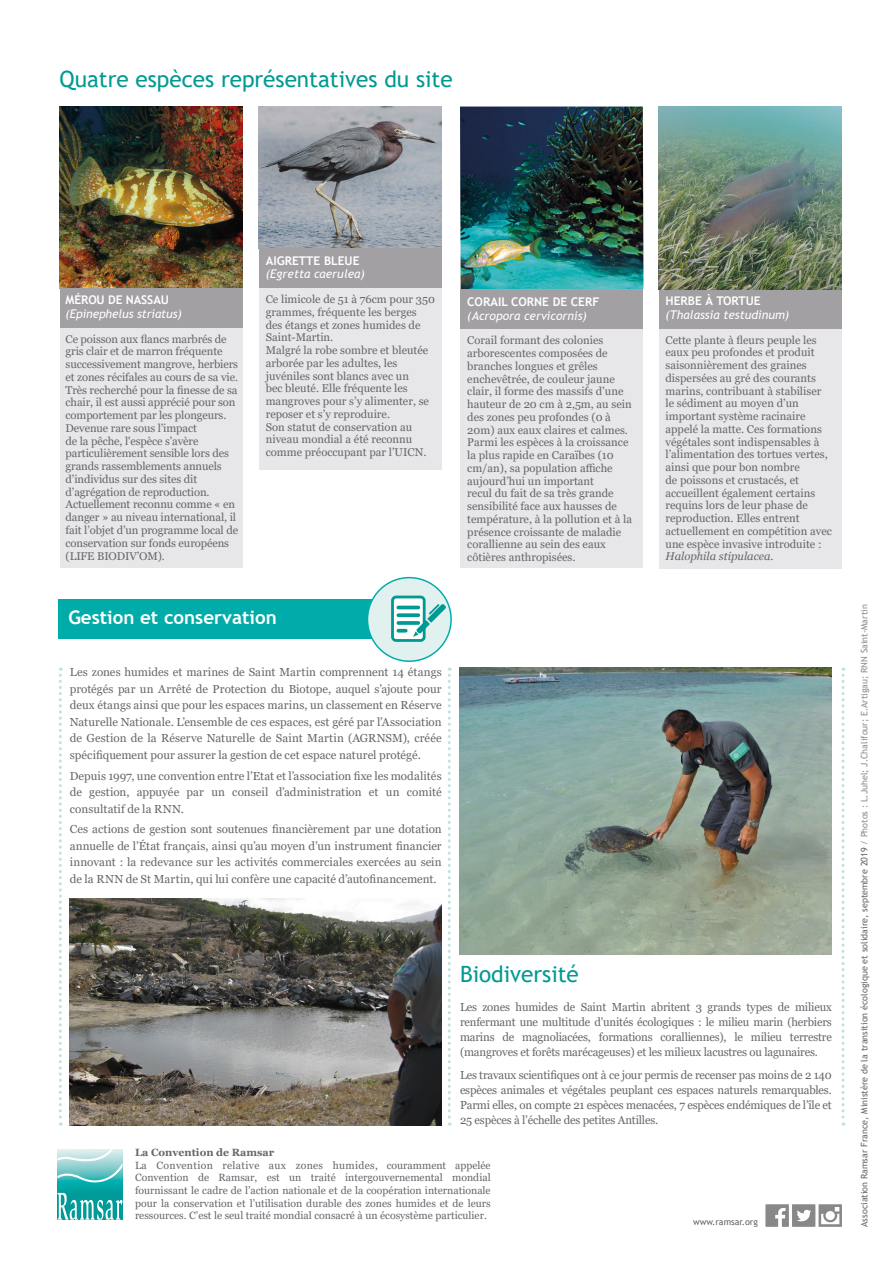
<style>
.page{position:relative;width:893px;height:1263px;background:#fff}
.page>*{position:absolute;margin:0;border:0;box-sizing:border-box;transform-origin:0 0}
.t1{font:22.5px "Trebuchet MS";color:#009a93}
.t2{font:700 18.75px "Trebuchet MS";color:#fff}
.t3{font:italic 12px/13.5px "Trebuchet MS";color:#fff}
.t4{font:700 12px "Trebuchet MS";color:#fff}
.t5{font:11.7px/16.5px "Georgia";letter-spacing:-.01em;color:#65676b;text-align:justify}
.t6{font:11.25px/12.8px "Georgia";color:#65676b}
.t7{font:10.5px/12.6px "Georgia";color:#65676b;text-align:justify}
.t8{font:700 10.5px "Georgia";color:#65676b}
.t9{font:9px "Trebuchet MS";color:#65676b}
.s1{font-weight:700;font-style:normal}
.s2{font-style:italic}
.s3{color:#8e8d91}
</style>
<div class="page">
<img style="left:70px;top:898px;width:371px;height:227px">
<svg style="left:765px;top:1204px;width:77px;height:23px"></svg>
<div style="left:57px;top:1149px;width:65px;height:71px;background:#00a3a3"></div>
<svg style="left:57px;top:1193px;width:65px;height:27px"></svg>
<svg style="left:57px;top:1149px;width:65px;height:35px"></svg>
<img style="left:259px;top:107px;width:183px;height:142px">
<div style="left:259px;top:249px;width:183px;height:221px;background:#e7e6e8"></div>
<div style="left:259px;top:249px;width:183px;height:39px;background:#a2a0a2"></div>
<div style="left:60px;top:288px;width:183px;height:280px;background:#e7e6e8"></div>
<img style="left:60px;top:106px;width:183px;height:182px">
<div style="left:60px;top:288px;width:183px;height:39px;background:#a2a0a2"></div>
<svg style="left:841px;top:668px;width:3px;height:457px"></svg>
<div style="left:659px;top:289px;width:182px;height:279px;background:#e7e6e8"></div>
<div style="left:659px;top:289px;width:182px;height:39px;background:#a2a0a2"></div>
<img style="left:659px;top:106px;width:182px;height:183px">
<div style="left:460px;top:290px;width:183px;height:278px;background:#e7e6e8"></div>
<div style="left:460px;top:290px;width:183px;height:39px;background:#a2a0a2"></div>
<img style="left:460px;top:107px;width:183px;height:182px">
<svg style="left:448px;top:668px;width:3px;height:457px"></svg>
<svg style="left:59px;top:668px;width:3px;height:457px"></svg>
<img style="left:460px;top:668px;width:372px;height:286px">
<div style="left:58px;top:599px;width:346px;height:39px;background:#00aca9"></div>
<div style="left:367px;top:578px;width:84px;height:83px;background:#e1f1f0;border-radius:50%"></div>
<svg style="left:392px;top:597px;width:32px;height:43px"></svg>
<div style="left:391px;top:596px;width:35px;height:46px;border:3px solid #009a93;border-radius:4px"></div>
<svg style="left:413px;top:604px;width:33px;height:33px"></svg>
<hr style="left:398px;top:606px;width:20px;height:3px;background:#009a93">
<svg style="left:398px;top:613px;width:20px;height:4px"></svg>
<svg style="left:398px;top:621px;width:20px;height:4px"></svg>
<svg style="left:398px;top:629px;width:8px;height:3px"></svg>
<p class="t1" style="left:60px;top:65px;width:395px">Quatre espèces représentatives du site</p>
<p class="t3" style="left:66px;top:293px;width:118px"><span class="s1">MÉROU DE NASSAU </span>(Epinephelus striatus)</p>
<p class="t6" style="left:66px;top:333px;width:174px">Ce poisson aux flancs marbrés de gris clair et de marron fréquente successivement mangrove, herbiers et zones récifales au cours de sa vie.</p>
<p class="t6" style="left:66px;top:384px;width:173px">Très recherché pour la finesse de sa chair, il est aussi apprécié pour son comportement par les plongeurs.</p>
<p class="t6" style="left:66px;top:422px;width:165px">Devenue rare sous l’impact<br>de la pêche, l'espèce s’avère particulièrement sensible lors des grands rassemblements annuels d’individus sur des sites dit d’agrégation de reproduction.</p>
<p class="t6" style="left:66px;top:498px;width:174px">Actuellement reconnu comme « en danger » au niveau international, il fait l’objet d’un programme local de conservation sur fonds européens (LIFE BIODIV’OM).</p>
<p class="t4" style="left:266px;top:253px;width:95px">AIGRETTE BLEUE</p>
<p class="t3" style="left:266px;top:267px;width:101px">(Egretta caerulea)</p>
<p class="t6" style="left:266px;top:293px;width:171px">Ce limicole de 51 à 76cm pour 350 grammes, fréquente les berges des étangs et zones humides de<br>Saint-Martin.</p>
<p class="t6" style="left:266px;top:344px;width:165px">Malgré la robe sombre et bleutée arborée par les adultes, les juvéniles sont blancs avec un<br>bec bleuté. Elle fréquente les mangroves pour s’y alimenter, se reposer et s’y reproduire.</p>
<p class="t6" style="left:266px;top:421px;width:162px">Son statut de conservation au niveau mondial a été reconnu comme préoccupant par l’UICN.</p>
<p class="t2" style="left:68px;top:606px;width:210px">Gestion et conservation</p>
<p class="t5" style="left:70px;top:664px;width:373px">Les zones humides et marines de Saint Martin comprennent 14 étangs protégés par un Arrêté de Protection du Biotope, auquel s’ajoute pour deux étangs ainsi que pour les espaces marins, un classement en Réserve Naturelle Nationale. L’ensemble de ces espaces, est géré par l’Association de Gestion de la Réserve Naturelle de Saint Martin (AGRNSM), créée spécifiquement pour assurer la gestion de cet espace naturel protégé.</p>
<p class="t5" style="left:70px;top:768px;width:373px">Depuis 1997, une convention entre l’Etat et l’association fixe les modalités de gestion, appuyée par un conseil d’administration et un comité consultatif de la RNN.</p>
<p class="t5" style="left:70px;top:821px;width:373px">Ces actions de gestion sont soutenues financièrement par une dotation annuelle de l’État français, ainsi qu’au moyen d’un instrument financier innovant : la redevance sur les activités commerciales exercées au sein de la RNN de St Martin, qui lui confère une capacité d’autofinancement.</p>
<p class="t4" style="left:467px;top:294px;width:134px">CORAIL CORNE DE CERF</p>
<p class="t3" style="left:467px;top:309px;width:121px">(Acropora cervicornis)</p>
<p class="t6" style="left:467px;top:334px;width:166px">Corail formant des colonies arborescentes composées de branches longues et grêles enchevêtrée, de couleur jaune clair, il forme des massifs d’une hauteur de 20 cm à 2,5m, au sein des zones peu profondes (0 à<br>20m) aux eaux claires et calmes.<br>Parmi les espèces à la croissance la plus rapide en Caraïbes (10 cm/an), sa population affiche aujourd’hui un important<br>recul du fait de sa très grande sensibilité face aux hausses de température, à la pollution et à la présence croissante de maladie corallienne au sein des eaux côtières anthropisées.</p>
<p class="t4" style="left:665px;top:294px;width:97px">HERBE À TORTUE</p>
<p class="t3" style="left:665px;top:308px;width:125px">(Thalassia testudinum)</p>
<p class="t6" style="left:665px;top:334px;width:168px">Cette plante à fleurs peuple les eaux peu profondes et produit saisonnièrement des graines dispersées au gré des courants marins, contribuant à stabiliser le sédiment au moyen d’un important système racinaire appelé la matte. Ces formations végétales sont indispensables à l’alimentation des tortues vertes, ainsi que pour bon nombre<br>de poissons et crustacés, et accueillent également certains requins lors de leur phase de reproduction. Elles entrent actuellement en compétition avec une espèce invasive introduite :<br><span class="s2">Halophila stipulacea</span>.</p>
<p class="t1" style="left:460px;top:959px;width:120px">Biodiversité</p>
<p class="t5" style="left:460px;top:999px;width:373px;line-height:15px">Les zones humides de Saint Martin abritent 3 grands types de milieux renfermant une multitude d’unités écologiques : le milieu marin (herbiers marins de magnoliacées, formations coralliennes), le milieu terrestre (mangroves et forêts marécageuses) et les milieux lacustres ou lagunaires.</p>
<p class="t5" style="left:460px;top:1068px;width:373px;line-height:15px">Les travaux scientifiques ont à ce jour permis de recenser pas moins de 2 140 espèces animales et végétales peuplant ces espaces naturels remarquables.<br>Parmi elles, on compte 21 espèces menacées, 7 espèces endémiques de l’île et 25 espèces à l’échelle des petites Antilles.</p>
<p class="t8" style="left:135px;top:1146px;width:141px">La Convention de Ramsar</p>
<p class="t7" style="left:135px;top:1159px;width:357px">La Convention relative aux zones humides, couramment appelée Convention de Ramsar, est un traité intergouvernemental mondial fournissant le cadre de l’action nationale et de la coopération internationale pour la conservation et l’utilisation durable des zones humides et de leurs ressources. C’est le seul traité mondial consacré à un écosystème particulier.</p>
<p class="t9" style="left:693px;top:1216px;width:66px">www.ramsar.org</p>
<p class="t9" style="left:859px;top:1227px;width:624px;rotate:-90deg">Association Ramsar France, Ministère de la transition écologique et solidaire, septembre 2019 <span class="s3">/ Photos : L.Juhel; J.Chalifour; E.Artigau; RNN Saint-Martin</span></p>
</div>
